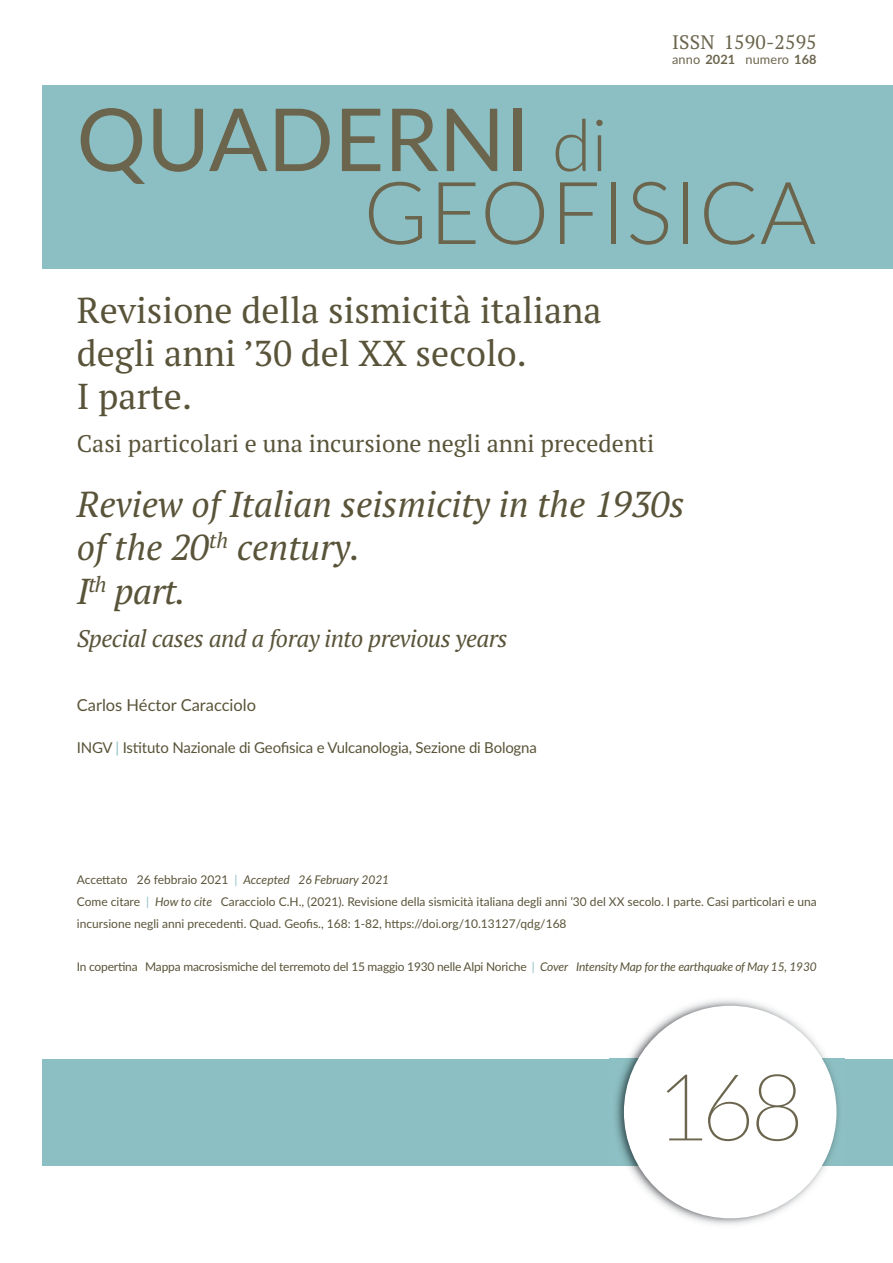
<style>
.page{position:relative;width:893px;height:1263px;background:#fff}
.page>*{position:absolute;margin:0;border:0;box-sizing:border-box;transform-origin:0 0}
.t1{font:100 93px "Lato";color:#6b654d}
.t2{font:300 87px/72.9px "Lato";letter-spacing:.02em;color:#6b654d}
.t3{font:36px "PT Serif";color:#595439}
.t4{font:italic 36px "PT Serif";color:#595439}
.t5{font:24px "PT Serif";color:#595439}
.t6{font:italic 24px "PT Serif";letter-spacing:-.02em;color:#595439}
.t7{font:19.5px "PT Serif";letter-spacing:.01em;color:#6b654d}
.t8{font:16.5px "Lato";color:#595439}
.t9{font:15px "Lato";letter-spacing:-.015em;color:#595439}
.t10{font:12.75px "Lato";letter-spacing:.01em;color:#6b654d}
.t11{font:12px/21.6px "Lato";color:#595439}
.s1{font-weight:700}
.s2{font-weight:400}
.s3{font-size:72px}
.s4{color:#8cbfc3}
.s5{font-style:italic}
</style>
<div class="page">
<div style="left:43px;top:85px;width:850px;height:184px;background:#8cbfc3"></div>
<div style="left:43px;top:1059px;width:850px;height:106px;background:#8cbfc3"></div>
<img style="left:609px;top:999px;width:236px;height:226px">
<div style="left:624px;top:1006px;width:212px;height:212px;background:#fff;border-radius:50%"></div>
<p class="t7" style="left:672px;top:34px;width:146px">ISSN 1590-2595</p>
<p class="t10" style="left:672px;top:55px;width:146px">anno <span class="s1">2021</span> numero <span class="s1">168</span></p>
<p class="t2" style="left:364px;top:105px;width:454px;text-indent:-287px"><span class="s2">QUADERNI</span> <span class="s3">di<br></span>GEOFISICA</p>
<p class="t3" style="left:77px;top:296px;width:526px">Revisione della sismicità italiana</p>
<p class="t3" style="left:77px;top:339px;width:451px">degli anni ’30 del XX secolo.</p>
<p class="t3" style="left:77px;top:382px;width:117px">I parte.</p>
<p class="t5" style="left:77px;top:434px;width:579px">Casi particolari e una incursione negli anni precedenti</p>
<p class="t4" style="left:77px;top:484px;width:609px">Review of Italian seismicity in the 1930s</p>
<p class="t4" style="left:77px;top:527px;width:285px">of the 20<sup>th</sup> century.</p>
<p class="t4" style="left:77px;top:570px;width:110px">I<sup>th</sup> part.</p>
<p class="t6" style="left:77px;top:624px;width:432px">Special cases and a foray into previous years</p>
<p class="t8" style="left:77px;top:699px;width:181px">Carlos Héctor Caracciolo</p>
<p class="t9" style="left:77px;top:742px;width:462px">INGV <span class="s4">|</span> Istituto Nazionale di Geofisica e Vulcanologia, Sezione di Bologna</p>
<p class="t11" style="left:77px;top:870px;width:314px">Accettato 26 febbraio 2021 <span class="s4">|</span> <span class="s5">Accepted 26 February 2021</span></p>
<p class="t11" style="left:77px;top:892px;width:741px">Come citare <span class="s4">|</span> <span class="s5">How to cite</span> Caracciolo C.H., (2021). Revisione della sismicità italiana degli anni ’30 del XX secolo. I parte. Casi particolari e una incursione negli anni precedenti. Quad. Geofis., 168: 1-82, https://doi.org/10.13127/qdg/168</p>
<p class="t11" style="left:77px;top:957px;width:741px">In copertina Mappa macrosismiche del terremoto del 15 maggio 1930 nelle Alpi Noriche <span class="s4">|</span> <span class="s5">Cover Intensity Map for the earthquake of May 15, 1930</span></p>
<p class="t1" style="left:656px;top:1054px;width:149px">168</p>
</div>
